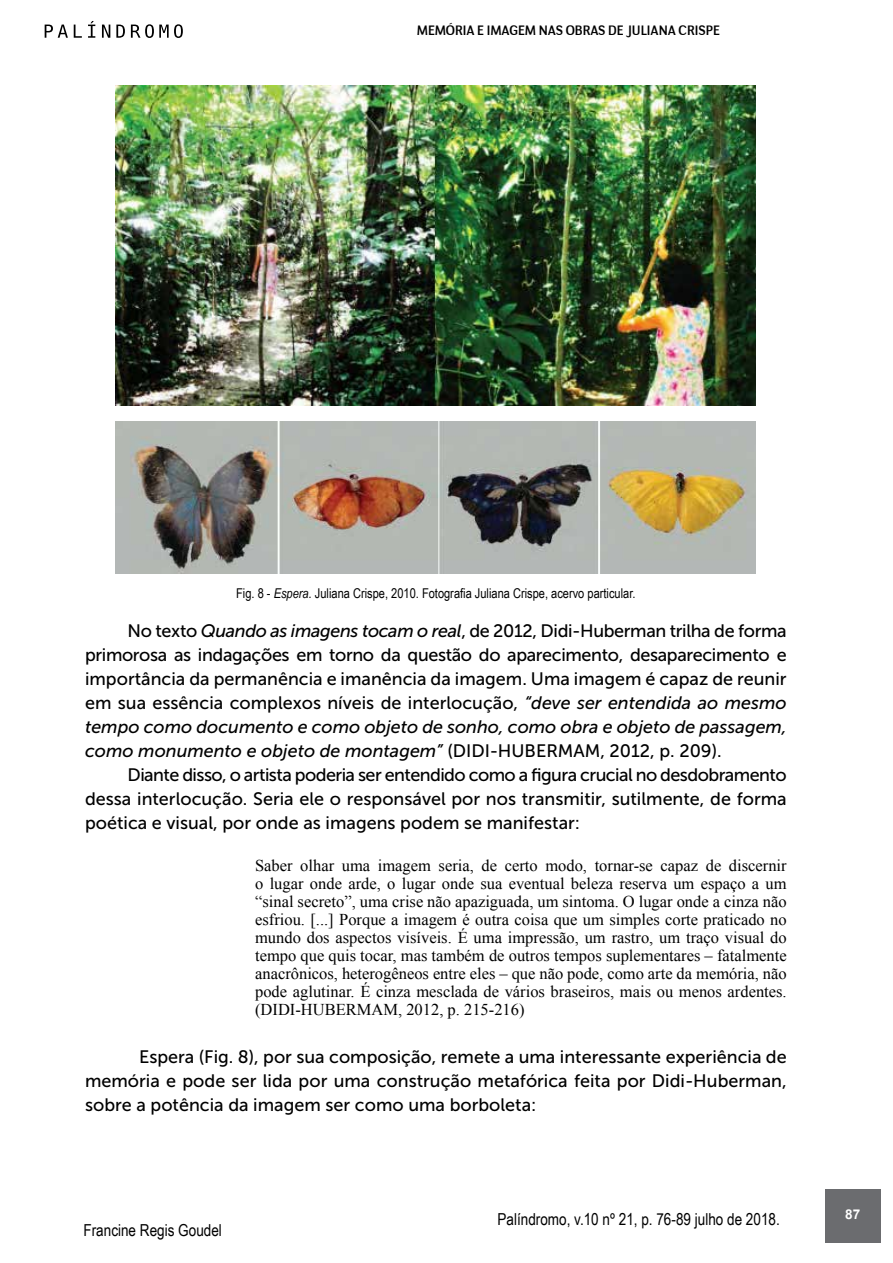
<style>
.page{position:relative;width:893px;height:1263px;background:#fff}
.page>*{position:absolute;margin:0;border:0;box-sizing:border-box;transform-origin:0 0}
.t1{font:18px/24px "Museo Sans 500";color:#000;text-align:justify}
.t2{font:16.5px/18px "Times New Roman";color:#000;text-align:justify}
.t3{font:16.5px "Arial Narrow";color:#000}
.t4{font:13.5px "Arial Narrow";color:#000}
.t5{font:13.5px "Negotiate Free";color:#000}
.t6{font:700 13.5px "Arial";color:#fff}
.s1{font-style:italic}
</style>
<div class="page">
<div style="left:825px;top:1189px;width:55px;height:53px;background:#6b6c6f"></div>
<svg style="left:45px;top:25px;width:23px;height:13px"></svg>
<svg style="left:74px;top:25px;width:8px;height:13px"></svg>
<svg style="left:88px;top:21px;width:7px;height:17px"></svg>
<svg style="left:102px;top:25px;width:8px;height:13px"></svg>
<svg style="left:116px;top:25px;width:9px;height:13px"></svg>
<svg style="left:131px;top:24px;width:52px;height:14px"></svg>
<img style="left:116px;top:85px;width:640px;height:321px">
<img style="left:116px;top:421px;width:640px;height:153px">
<p class="t5" style="left:417px;top:22px;width:305px">MEMÓRIA E IMAGEM NAS OBRAS DE JULIANA CRISPE</p>
<p class="t4" style="left:236px;top:583px;width:401px">Fig. 8 - <span class="s1">Espera.</span> Juliana Crispe, 2010. Fotografia Juliana Crispe, acervo particular.</p>
<p class="t1" style="left:85px;top:618px;width:703px;text-indent:43px">No texto <span class="s1">Quando as imagens tocam o real</span>, de 2012, Didi-Huberman trilha de forma primorosa as indagações em torno da questão do aparecimento, desaparecimento e importância da permanência e imanência da imagem. Uma imagem é capaz de reunir em sua essência complexos níveis de interlocução, <span class="s1">“deve ser entendida ao mesmo tempo como documento e como objeto de sonho, como obra e objeto de passagem, como monumento e objeto de montagem”</span> (DIDI-HUBERMAM, 2012, p. 209).</p>
<p class="t1" style="left:85px;top:762px;width:703px;text-indent:43px">Diante disso, o artista poderia ser entendido como a figura crucial no desdobramento dessa interlocução. Seria ele o responsável por nos transmitir, sutilmente, de forma poética e visual, por onde as imagens podem se manifestar:</p>
<p class="t2" style="left:255px;top:856px;width:533px">Saber olhar uma imagem seria, de certo modo, tornar-se capaz de discernir o lugar onde arde, o lugar onde sua eventual beleza reserva um espaço a um “sinal secreto”, uma crise não apaziguada, um sintoma. O lugar onde a cinza não esfriou. [...] Porque a imagem é outra coisa que um simples corte praticado no mundo dos aspectos visíveis. É uma impressão, um rastro, um traço visual do tempo que quis tocar, mas também de outros tempos suplementares – fatalmente anacrônicos, heterogêneos entre eles – que não pode, como arte da memória, não pode aglutinar. É cinza mesclada de vários braseiros, mais ou menos ardentes. (DIDI-HUBERMAM, 2012, p. 215-216)</p>
<p class="t1" style="left:85px;top:1044px;width:703px;text-indent:54px">Espera (Fig. 8), por sua composição, remete a uma interessante experiência de memória e pode ser lida por uma construção metafórica feita por Didi-Huberman, sobre a potência da imagem ser como uma borboleta:</p>
<p class="t3" style="left:84px;top:1218px;width:140px">Francine Regis Goudel</p>
<p class="t3" style="left:497px;top:1206px;width:284px">Palíndromo, v.10 nº 21, p. 76-89 julho de 2018.</p>
<p class="t6" style="left:845px;top:1205px;width:17px">87</p>
</div>
